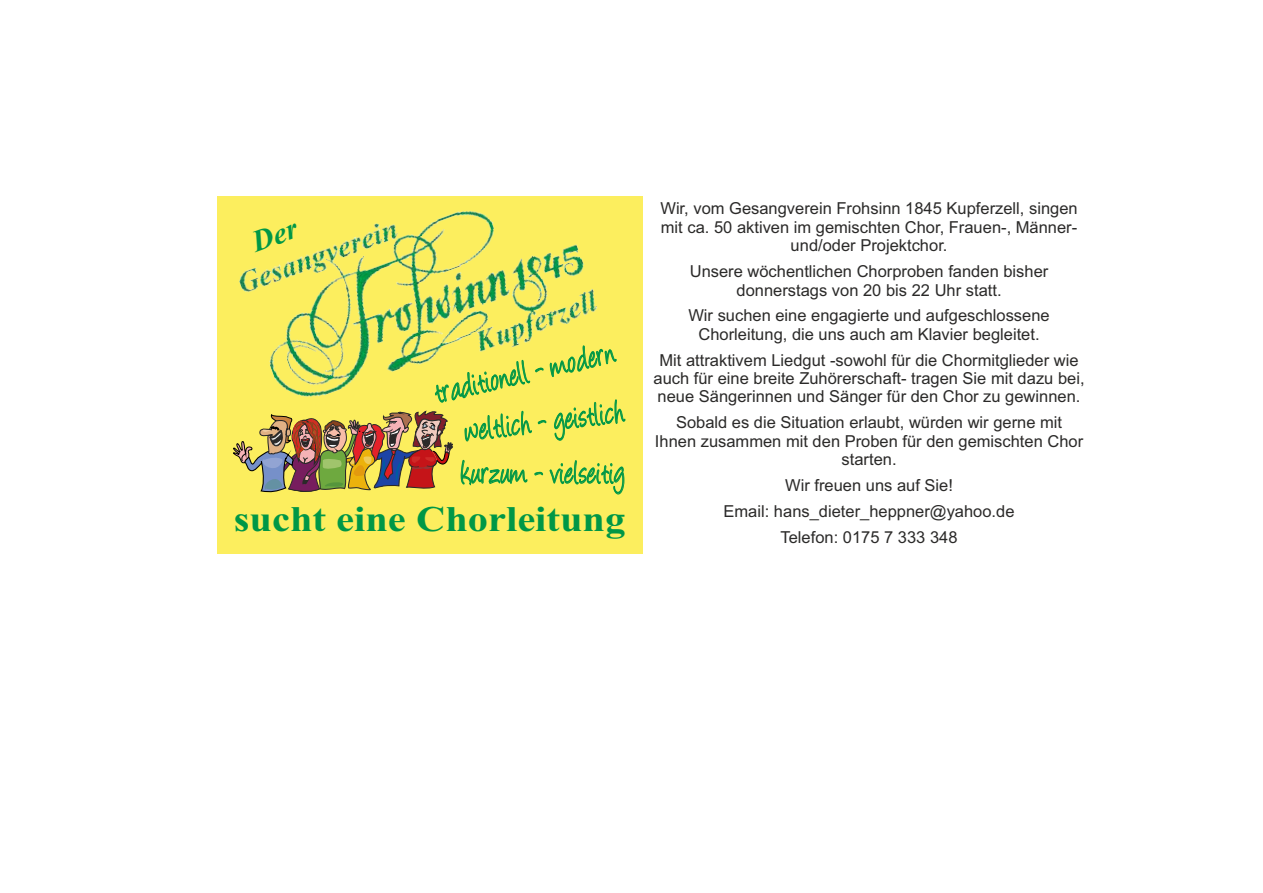
<style>
.page{position:relative;width:1263px;height:893px;background:#fff}
.page>*{position:absolute;margin:0;border:0;box-sizing:border-box;transform-origin:0 0}
.t1{font:37.5px "Angelina";letter-spacing:.025em;color:#009746;scale:.75 1}
.t2{font:700 36px "Times New Roman";color:#009746;scale:1.12 1}
.t3{font:16.5px/18.5px "Arial";color:#2b2a29;text-align:center}
</style>
<div class="page">
<div style="left:217px;top:197px;width:426px;height:357px;background:#fcee5e"></div>
<img style="left:233px;top:437px;width:220px;height:56px">
<img style="left:239px;top:211px;width:359px;height:226px">
<svg style="left:516px;top:360px;width:14px;height:24px"></svg>
<svg style="left:248px;top:223px;width:52px;height:30px"></svg>
<h1 class="t1" style="left:432px;top:378px;width:247px;rotate:-13deg">traditionell - modern</h1>
<h1 class="t1" style="left:463px;top:415px;width:215px;rotate:-7deg">weltlich - geistlich</h1>
<h1 class="t1" style="left:462px;top:457px;width:219px">kurzum - vielseitig</h1>
<h2 class="t2" style="left:234px;top:507px;width:351px">sucht eine Chorleitung</h2>
<p class="t3" style="left:660px;top:201px;width:419px">Wir, vom Gesangverein Frohsinn 1845 Kupferzell, singen mit ca. 50 aktiven im gemischten Chor, Frauen-, Männer&shy;und/oder Projektchor.</p>
<p class="t3" style="left:690px;top:264px;width:360px">Unsere wöchentlichen Chorproben fanden bisher donnerstags von 20 bis 22 Uhr statt.</p>
<p class="t3" style="left:688px;top:308px;width:363px">Wir suchen eine engagierte und aufgeschlossene<br>Chorleitung, die uns auch am Klavier begleitet.</p>
<p class="t3" style="left:653px;top:352px;width:433px">Mit attraktivem Liedgut -sowohl für die Chormitglieder wie auch für eine breite Zuhörerschaft- tragen Sie mit dazu bei, neue Sängerinnen und Sänger für den Chor zu gewinnen.</p>
<p class="t3" style="left:655px;top:415px;width:430px">Sobald es die Situation erlaubt, würden wir gerne mit<br>Ihnen zusammen mit den Proben für den gemischten Chor starten.</p>
<p class="t3" style="left:723px;top:474px;width:292px;line-height:25.8px">Wir freuen uns auf Sie!<br>Email: hans_dieter_heppner@yahoo.de<br>Telefon: 0175 7 333 348</p>
</div>
